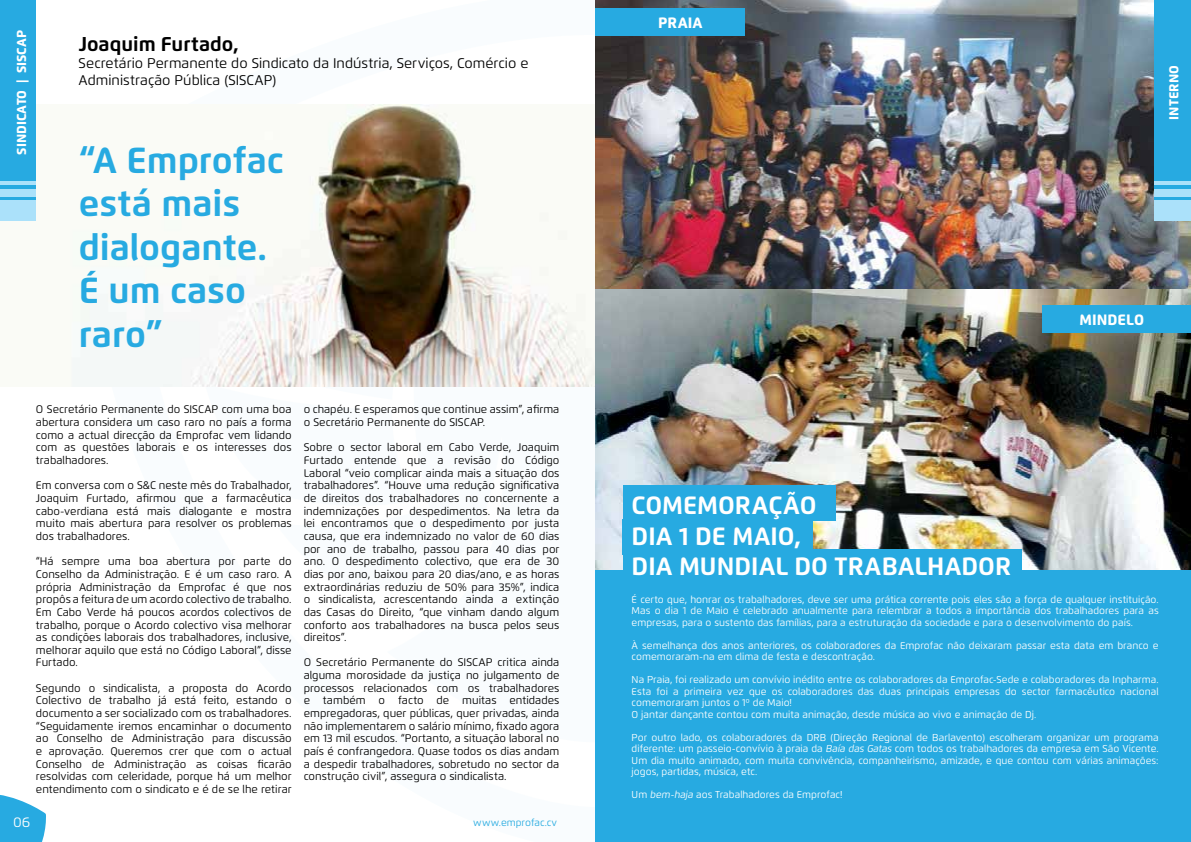
<style>
.page{position:relative;width:1191px;height:842px;background:#fff}
.page>*{position:absolute;margin:0;border:0;box-sizing:border-box;transform-origin:0 0}
.t1{font:700 36.3px/43.5px "Flexo";color:#27aae1}
.t2{font:700 25px "Flexo";color:#fff}
.t3{font:700 20px "Flexo";color:#000}
.t4{font:800 15px "Flexo";color:#fff}
.t5{font:14px/16.8px "Flexo";color:#000}
.t6{font:14px "Flexo";color:#fff}
.t7{font:800 13px "Flexo";color:#fff}
.t8{font:11px/12.6px "Flexo";color:#000;text-align:justify}
.t9{font:10px/11.5px "Flexo";color:#fff;text-align:justify}
.t10{font:10px "Flexo";color:#27aae1}
.s1{font-style:italic}
</style>
<div class="page">
<svg style="left:0;top:795px;width:46px;height:47px"></svg>
<img style="left:0;top:105px;width:595px;height:282px">
<div style="left:0;top:0;width:36px;height:203px;background:#27aae1"></div>
<div style="left:0;top:200px;width:36px;height:20px;background:#abe1fa"></div>
<div style="left:0;top:189px;width:36px;height:7px;background:#abe1fa"></div>
<hr style="left:0;top:182px;width:36px;height:3px;background:#abe1fa">
<img style="left:595px;top:0;width:596px;height:570px">
<div style="left:595px;top:570px;width:596px;height:272px;background:#27aae1"></div>
<div style="left:596px;top:9px;width:149px;height:27px;background:#27aae1"></div>
<div style="left:1043px;top:305px;width:148px;height:27px;background:#27aae1"></div>
<div style="left:622px;top:550px;width:399px;height:35px;background:#27aae1"></div>
<div style="left:622px;top:519px;width:191px;height:35px;background:#27aae1"></div>
<div style="left:622px;top:485px;width:213px;height:36px;background:#27aae1"></div>
<div style="left:1154px;top:0;width:37px;height:203px;background:#27aae1"></div>
<div style="left:1154px;top:200px;width:37px;height:20px;background:#abe1fa"></div>
<div style="left:1154px;top:189px;width:37px;height:7px;background:#abe1fa"></div>
<hr style="left:1154px;top:182px;width:37px;height:3px;background:#abe1fa">
<p class="t7" style="left:13px;top:155px;width:125px;rotate:-90deg">SINDICATO | SISCAP</p>
<h3 class="t3" style="left:79px;top:32px;width:161px">Joaquim Furtado,</h3>
<p class="t5" style="left:79px;top:55px;width:451px">Secretário Permanente do Sindicato da Indústria, Serviços, Comércio e<br>Administração Pública (SISCAP)</p>
<h1 class="t1" style="left:79px;top:138px;width:207px">“A Emprofac está mais dialogante.<br>É um caso raro”</h1>
<p class="t8" style="left:36px;top:403px;width:257px">O Secretário Permanente do SISCAP com uma boa abertura considera um caso raro no país a forma como a actual direcção da Emprofac vem lidando com as questões laborais e os interesses dos trabalhadores.</p>
<p class="t8" style="left:36px;top:479px;width:257px">Em conversa com o S&amp;C neste mês do Trabalhador, Joaquim Furtado, afirmou que a farmacêutica cabo-verdiana está mais dialogante e mostra muito mais abertura para resolver os problemas dos trabalhadores.</p>
<p class="t8" style="left:36px;top:555px;width:257px">“Há sempre uma boa abertura por parte do Conselho da Administração. E é um caso raro. A própria Administração da Emprofac é que nos propôs a feitura de um acordo colectivo de trabalho.<br>Em Cabo Verde há poucos acordos colectivos de trabalho, porque o Acordo colectivo visa melhorar as condições laborais dos trabalhadores, inclusive, melhorar aquilo que está no Código Laboral”, disse Furtado.</p>
<p class="t8" style="left:36px;top:682px;width:257px">Segundo o sindicalista, a proposta do Acordo Colectivo de trabalho já está feito, estando o documento a ser socializado com os trabalhadores. “Seguidamente iremos encaminhar o documento ao Conselho de Administração para discussão e aprovação. Queremos crer que com o actual Conselho de Administração as coisas ficarão resolvidas com celeridade, porque há um melhor entendimento com o sindicato e é de se lhe retirar</p>
<p class="t8" style="left:304px;top:403px;width:257px">o chapéu. E esperamos que continue assim”, afirma o Secretário Permanente do SISCAP.</p>
<p class="t8" style="left:304px;top:441px;width:257px">Sobre o sector laboral em Cabo Verde, Joaquim Furtado entende que a revisão do Código Laboral “veio complicar ainda mais a situação dos trabalhadores”. “Houve uma redução significativa de direitos dos trabalhadores no concernente a indemnizações por despedimentos. Na letra da lei encontramos que o despedimento por justa causa, que era indemnizado no valor de 60 dias por ano de trabalho, passou para 40 dias por ano. O despedimento colectivo, que era de 30 dias por ano, baixou para 20 dias/ano, e as horas extraordinárias reduziu de 50% para 35%”, indica o sindicalista, acrescentando ainda a extinção das Casas do Direito, “que vinham dando algum conforto aos trabalhadores na busca pelos seus direitos”.</p>
<p class="t8" style="left:304px;top:656px;width:257px">O Secretário Permanente do SISCAP critica ainda alguma morosidade da justiça no julgamento de processos relacionados com os trabalhadores e também o facto de muitas entidades empregadoras, quer públicas, quer privadas, ainda não implementarem o salário mínimo, fixado agora em 13 mil escudos. “Portanto, a situação laboral no país é confrangedora. Quase todos os dias andam a despedir trabalhadores, sobretudo no sector da construção civil”, assegura o sindicalista.</p>
<p class="t6" style="left:13px;top:814px;width:19px">06</p>
<p class="t10" style="left:473px;top:816px;width:85px">www.emprofac.cv</p>
<h3 class="t4" style="left:658px;top:14px;width:46px">PRAIA</h3>
<p class="t7" style="left:1166px;top:120px;width:56px;rotate:-90deg">INTERNO</p>
<h2 class="t2" style="left:631px;top:490px;width:104px">Comemora</h2>
<h2 class="t2" style="left:768px;top:490px;width:47px">ção</h2>
<h2 class="t2" style="left:631px;top:520px;width:14px">dia</h2>
<h2 class="t2" style="left:679px;top:520px;width:70px">1 de Maio</h2>
<h2 class="t2" style="left:794px;top:520px;width:8px">,</h2>
<h2 class="t2" style="left:631px;top:551px;width:117px">Dia Mundial</h2>
<h2 class="t2" style="left:794px;top:551px;width:168px">do Trabalhador</h2>
<h3 class="t4" style="left:1079px;top:310px;width:66px">MINDELO</h3>
<p class="t9" style="left:631px;top:594px;width:528px">É certo que, honrar os trabalhadores, deve ser uma prática corrente pois eles são a força de qualquer instituição.<br>Mas o dia 1 de Maio é celebrado anualmente para relembrar a todos a importância dos trabalhadores para as empresas, para o sustento das famílias, para a estruturação da sociedade e para o desenvolvimento do país.</p>
<p class="t9" style="left:631px;top:640px;width:528px">À semelhança dos anos anteriores, os colaboradores da Emprofac não deixaram passar esta data em branco e comemoraram-na em clima de festa e descontração.</p>
<p class="t9" style="left:631px;top:674px;width:528px;text-align:left">Na Praia, foi realizado um convívio inédito entre os colaboradores da Emprofac-Sede e colaboradores da Inpharma.<br>Esta foi a primeira vez que os colaboradores das duas principais empresas do sector farmacêutico nacional comemoraram juntos o 1º de Maio!<br>O jantar dançante contou com muita animação, desde música ao vivo e animação de Dj.</p>
<p class="t9" style="left:631px;top:732px;width:528px">Por outro lado, os colaboradores da DRB (Direção Regional de Barlavento) escolheram organizar um programa diferente: um passeio-convívio à praia da <span class="s1">Baía das Gatas</span> com todos os trabalhadores da empresa em São Vicente.<br>Um dia muito animado, com muita convivência, companheirismo, amizade, e que contou com várias animações: jogos, partidas, música, etc.</p>
<p class="t9" style="left:631px;top:789px;width:212px">Um <span class="s1">bem-haja</span> aos Trabalhadores da Emprofac!</p>
</div>
